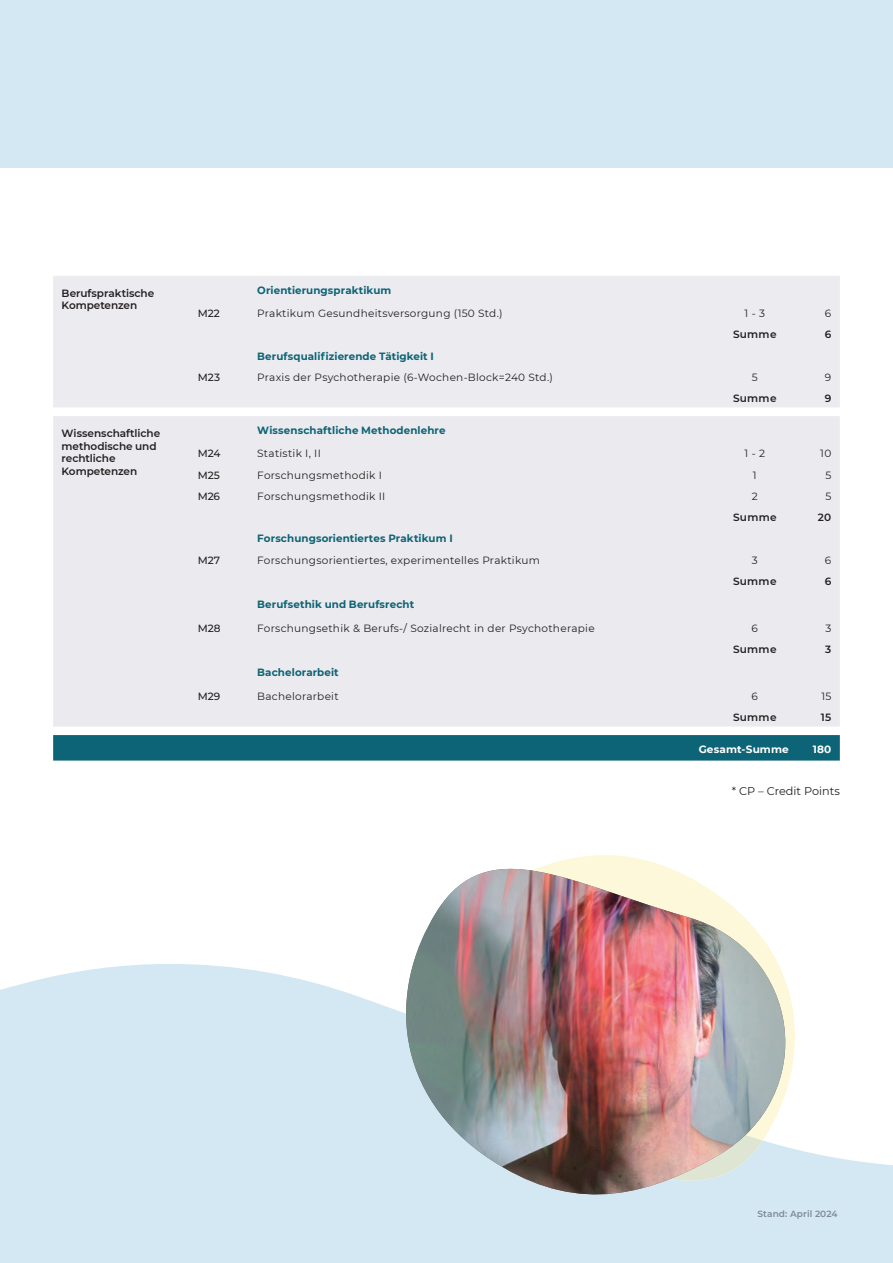
<style>
.page{position:relative;width:893px;height:1263px;background:#fff}
.page>*{position:absolute;margin:0;border:0;box-sizing:border-box;transform-origin:0 0}
.t1{font:11.25px "Montserrat";color:#231f20}
.t2{font:10.5px "Montserrat";letter-spacing:.025em;color:#231f20}
.t3{font:700 10.5px "Montserrat";letter-spacing:.01em;color:#0d6476}
.t4{font:600 10.5px/12.6px "Montserrat";letter-spacing:-.005em;color:#231f20}
.t5{font:500 10.5px "Montserrat";letter-spacing:-.005em;color:#231f20}
.t6{font:700 10.5px "Montserrat";letter-spacing:.015em;color:#fff}
.t7{font:600 9px "Montserrat";letter-spacing:.01em;color:#6c6d70}
</style>
<div class="page">
<div style="left:0;top:0;width:893px;height:167px;background:#d3e8f3"></div>
<svg style="left:0;top:964px;width:893px;height:299px;background:#d8eaf4"></svg>
<div style="left:758px;top:1210px;width:80px;height:8px;background:#d3e8f3"></div>
<svg style="left:506px;top:855px;width:314px;height:353px"></svg>
<img style="left:386px;top:869px;width:422px;height:339px">
<div style="left:53px;top:276px;width:787px;height:131px;background:#ecebef"></div>
<div style="left:53px;top:416px;width:787px;height:310px;background:#ebeaee"></div>
<div style="left:53px;top:735px;width:787px;height:25px;background:#0d6476"></div>
<p class="t4" style="left:62px;top:286px;width:94px">Berufspraktische<br>Kompetenzen</p>
<p class="t3" style="left:257px;top:282px;width:136px">Orientierungspraktikum</p>
<p class="t5" style="left:198px;top:306px;width:24px">M22</p>
<p class="t2" style="left:257px;top:306px;width:247px">Praktikum Gesundheitsversorgung (150 Std.)</p>
<p class="t2" style="left:745px;top:306px;width:22px">1 - 3</p>
<p class="t2" style="left:825px;top:306px;width:8px">6</p>
<p class="t4" style="left:733px;top:328px;width:45px">Summe</p>
<p class="t4" style="left:825px;top:328px;width:8px">6</p>
<p class="t3" style="left:257px;top:348px;width:178px">Berufsqualifizierende Tätigkeit I</p>
<p class="t5" style="left:198px;top:370px;width:24px">M23</p>
<p class="t2" style="left:257px;top:370px;width:297px">Praxis der Psychotherapie (6-Wochen-Block=240 Std.)</p>
<p class="t2" style="left:752px;top:370px;width:7px">5</p>
<p class="t2" style="left:825px;top:370px;width:8px">9</p>
<p class="t4" style="left:733px;top:392px;width:45px">Summe</p>
<p class="t4" style="left:825px;top:392px;width:8px">9</p>
<p class="t4" style="left:62px;top:426px;width:100px">Wissenschaftliche methodische und rechtliche<br>Kompetenzen</p>
<p class="t3" style="left:257px;top:423px;width:190px">Wissenschaftliche Methodenlehre</p>
<p class="t5" style="left:198px;top:446px;width:24px">M24</p>
<p class="t2" style="left:257px;top:446px;width:65px">Statistik I, II</p>
<p class="t2" style="left:745px;top:446px;width:22px">1 - 2</p>
<p class="t2" style="left:820px;top:446px;width:13px">10</p>
<p class="t5" style="left:198px;top:468px;width:24px">M25</p>
<p class="t2" style="left:257px;top:468px;width:126px">Forschungsmethodik I</p>
<p class="t2" style="left:753px;top:468px;width:5px">1</p>
<p class="t2" style="left:825px;top:468px;width:7px">5</p>
<p class="t5" style="left:198px;top:489px;width:24px">M26</p>
<p class="t2" style="left:257px;top:489px;width:130px">Forschungsmethodik II</p>
<p class="t2" style="left:752px;top:489px;width:7px">2</p>
<p class="t2" style="left:825px;top:489px;width:7px">5</p>
<p class="t4" style="left:733px;top:511px;width:45px">Summe</p>
<p class="t4" style="left:818px;top:511px;width:15px">20</p>
<p class="t3" style="left:257px;top:531px;width:197px">Forschungsorientiertes Praktikum I</p>
<p class="t5" style="left:198px;top:553px;width:24px">M27</p>
<p class="t2" style="left:257px;top:553px;width:284px">Forschungsorientiertes, experimentelles Praktikum</p>
<p class="t2" style="left:752px;top:553px;width:7px">3</p>
<p class="t2" style="left:825px;top:553px;width:8px">6</p>
<p class="t4" style="left:733px;top:574px;width:45px">Summe</p>
<p class="t4" style="left:825px;top:574px;width:8px">6</p>
<p class="t3" style="left:257px;top:597px;width:158px">Berufsethik und Berufsrecht</p>
<p class="t5" style="left:198px;top:621px;width:24px">M28</p>
<p class="t2" style="left:257px;top:621px;width:339px">Forschungsethik &amp; Berufs-/ Sozialrecht in der Psychotherapie</p>
<p class="t2" style="left:752px;top:621px;width:8px">6</p>
<p class="t2" style="left:825px;top:621px;width:7px">3</p>
<p class="t4" style="left:733px;top:642px;width:45px">Summe</p>
<p class="t4" style="left:825px;top:642px;width:8px">3</p>
<p class="t3" style="left:257px;top:665px;width:83px">Bachelorarbeit</p>
<p class="t5" style="left:198px;top:689px;width:24px">M29</p>
<p class="t2" style="left:257px;top:689px;width:83px">Bachelorarbeit</p>
<p class="t2" style="left:752px;top:689px;width:8px">6</p>
<p class="t2" style="left:821px;top:689px;width:12px">15</p>
<p class="t4" style="left:733px;top:710px;width:45px">Summe</p>
<p class="t4" style="left:821px;top:710px;width:12px">15</p>
<p class="t6" style="left:699px;top:742px;width:92px">Gesamt-Summe</p>
<p class="t6" style="left:813px;top:742px;width:20px">180</p>
<p class="t1" style="left:732px;top:783px;width:110px">* CP – Credit Points</p>
<p class="t7" style="left:757px;top:1207px;width:82px">Stand: April 2024</p>
</div>
